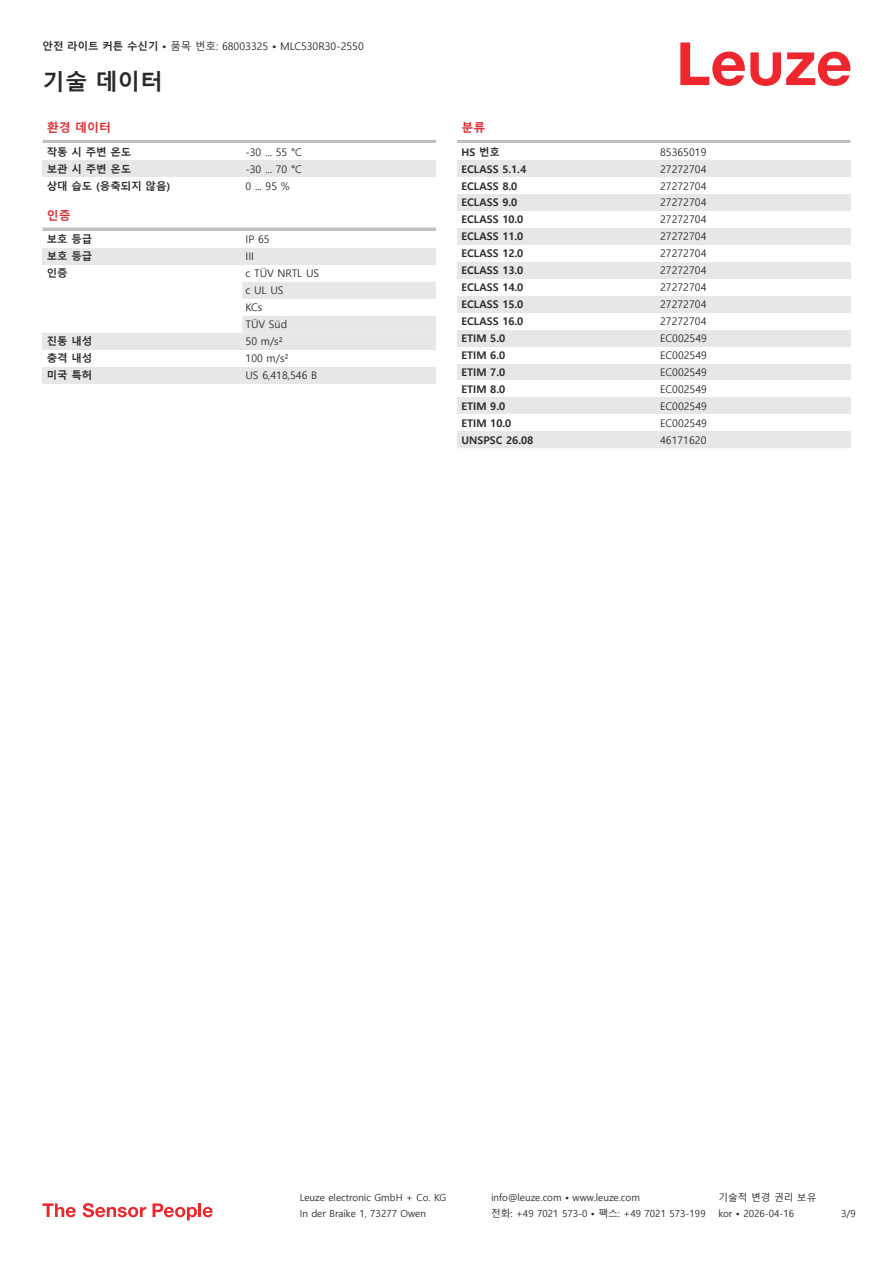
<style>
.page{position:relative;width:893px;height:1263px;background:#fff}
.page>*{position:absolute;margin:0;border:0;box-sizing:border-box;transform-origin:0 0}
.t1{font:700 22.5px "Malgun Gothic";color:#2b292a}
.t2{font:700 12px "Malgun Gothic";color:#db2a30}
.t3{font:10.5px/17px "Malgun Gothic";color:#2b292a}
.t4{font:700 10.5px "Malgun Gothic";color:#2b292a}
.t5{font:9.75px "Malgun Gothic";color:#2b292a}
.s1{font-weight:700}
</style>
<div class="page">
<svg style="left:680px;top:43px;width:170px;height:43px"></svg>
<hr style="left:43px;top:140px;width:393px;height:3px;background:#bdbfc1">
<div style="left:43px;top:160px;width:199px;height:17px;background:#e6e7e9"></div>
<div style="left:242px;top:160px;width:194px;height:17px;background:#e6e7e9"></div>
<hr style="left:43px;top:228px;width:393px;height:3px;background:#bdbfc1">
<div style="left:43px;top:248px;width:199px;height:17px;background:#e6e7e9"></div>
<div style="left:242px;top:248px;width:194px;height:17px;background:#e6e7e9"></div>
<svg style="left:242px;top:282px;width:194px;height:51px"></svg>
<div style="left:43px;top:333px;width:199px;height:17px;background:#e6e7e9"></div>
<div style="left:242px;top:333px;width:194px;height:17px;background:#e6e7e9"></div>
<div style="left:43px;top:367px;width:199px;height:16px;background:#e6e7e9"></div>
<div style="left:242px;top:367px;width:194px;height:16px;background:#e6e7e9"></div>
<hr style="left:457px;top:140px;width:393px;height:3px;background:#bdbfc1">
<div style="left:457px;top:160px;width:200px;height:17px;background:#e6e7e9"></div>
<div style="left:657px;top:160px;width:193px;height:17px;background:#e6e7e9"></div>
<div style="left:457px;top:194px;width:200px;height:17px;background:#e6e7e9"></div>
<div style="left:657px;top:194px;width:193px;height:17px;background:#e6e7e9"></div>
<div style="left:457px;top:228px;width:200px;height:17px;background:#e6e7e9"></div>
<div style="left:657px;top:228px;width:193px;height:17px;background:#e6e7e9"></div>
<div style="left:457px;top:262px;width:200px;height:17px;background:#e6e7e9"></div>
<div style="left:657px;top:262px;width:193px;height:17px;background:#e6e7e9"></div>
<div style="left:457px;top:296px;width:200px;height:17px;background:#e6e7e9"></div>
<div style="left:657px;top:296px;width:193px;height:17px;background:#e6e7e9"></div>
<div style="left:457px;top:330px;width:200px;height:17px;background:#e6e7e9"></div>
<div style="left:657px;top:330px;width:193px;height:17px;background:#e6e7e9"></div>
<div style="left:457px;top:364px;width:200px;height:16px;background:#e6e7e9"></div>
<div style="left:657px;top:364px;width:193px;height:16px;background:#e6e7e9"></div>
<div style="left:457px;top:397px;width:200px;height:17px;background:#e6e7e9"></div>
<div style="left:657px;top:397px;width:193px;height:17px;background:#e6e7e9"></div>
<div style="left:457px;top:431px;width:200px;height:17px;background:#e6e7e9"></div>
<div style="left:657px;top:431px;width:193px;height:17px;background:#e6e7e9"></div>
<svg style="left:43px;top:1203px;width:33px;height:14px"></svg>
<svg style="left:83px;top:1203px;width:63px;height:14px"></svg>
<svg style="left:153px;top:1203px;width:44px;height:17px"></svg>
<hr style="left:198px;top:1203px;width:3px;height:14px;background:#ed272d">
<svg style="left:203px;top:1207px;width:10px;height:10px"></svg>
<p class="t3" style="left:43px;top:38px;width:323px"><span class="s1">안전 라이트 커튼 수신기 •</span> 품목 번호: 68003325 <span class="s1">•</span> MLC530R30-2550</p>
<h1 class="t1" style="left:43px;top:69px;width:122px">기술 데이터</h1>
<p class="t2" style="left:47px;top:121px;width:66px">환경 데이터</p>
<p class="t4" style="left:47px;top:146px;width:86px">작동 시 주변 온도</p>
<p class="t3" style="left:246px;top:144px;width:58px">-30 ... 55 °C</p>
<p class="t4" style="left:47px;top:163px;width:86px">보관 시 주변 온도</p>
<p class="t3" style="left:246px;top:161px;width:58px">-30 ... 70 °C</p>
<p class="t4" style="left:47px;top:179px;width:125px">상대 습도 (응축되지 않음)</p>
<p class="t3" style="left:246px;top:177px;width:46px">0 ... 95 %</p>
<p class="t2" style="left:47px;top:208px;width:25px">인증</p>
<p class="t4" style="left:47px;top:233px;width:47px">보호 등급</p>
<p class="t3" style="left:246px;top:231px;width:26px">IP 65</p>
<p class="t4" style="left:47px;top:250px;width:47px">보호 등급</p>
<p class="t3" style="left:246px;top:248px;width:10px">III</p>
<p class="t4" style="left:47px;top:267px;width:22px">인증</p>
<p class="t3" style="left:246px;top:265px;width:75px">c TÜV NRTL US c UL US<br>KCs<br>TÜV Süd</p>
<p class="t4" style="left:47px;top:335px;width:47px">진동 내성</p>
<p class="t3" style="left:246px;top:333px;width:39px">50 m/s²</p>
<p class="t4" style="left:47px;top:352px;width:47px">충격 내성</p>
<p class="t3" style="left:246px;top:350px;width:44px">100 m/s²</p>
<p class="t4" style="left:47px;top:369px;width:47px">미국 특허</p>
<p class="t3" style="left:246px;top:367px;width:73px">US 6,418,546 B</p>
<p class="t2" style="left:461px;top:121px;width:25px">분류</p>
<p class="t4" style="left:461px;top:146px;width:40px">HS 번호</p>
<p class="t3" style="left:660px;top:144px;width:48px">85365019</p>
<p class="t4" style="left:461px;top:163px;width:66px">ECLASS 5.1.4</p>
<p class="t3" style="left:660px;top:161px;width:48px">27272704</p>
<p class="t4" style="left:461px;top:179px;width:57px">ECLASS 8.0</p>
<p class="t3" style="left:660px;top:177px;width:48px">27272704</p>
<p class="t4" style="left:461px;top:196px;width:57px">ECLASS 9.0</p>
<p class="t3" style="left:660px;top:194px;width:48px">27272704</p>
<p class="t4" style="left:461px;top:213px;width:63px">ECLASS 10.0</p>
<p class="t3" style="left:660px;top:211px;width:48px">27272704</p>
<p class="t4" style="left:461px;top:230px;width:63px">ECLASS 11.0</p>
<p class="t3" style="left:660px;top:228px;width:48px">27272704</p>
<p class="t4" style="left:461px;top:247px;width:63px">ECLASS 12.0</p>
<p class="t3" style="left:660px;top:245px;width:48px">27272704</p>
<p class="t4" style="left:461px;top:264px;width:63px">ECLASS 13.0</p>
<p class="t3" style="left:660px;top:262px;width:48px">27272704</p>
<p class="t4" style="left:461px;top:281px;width:63px">ECLASS 14.0</p>
<p class="t3" style="left:660px;top:279px;width:48px">27272704</p>
<p class="t4" style="left:461px;top:298px;width:63px">ECLASS 15.0</p>
<p class="t3" style="left:660px;top:296px;width:48px">27272704</p>
<p class="t4" style="left:461px;top:315px;width:63px">ECLASS 16.0</p>
<p class="t3" style="left:660px;top:313px;width:48px">27272704</p>
<p class="t4" style="left:461px;top:332px;width:45px">ETIM 5.0</p>
<p class="t3" style="left:660px;top:330px;width:48px">EC002549</p>
<p class="t4" style="left:461px;top:349px;width:45px">ETIM 6.0</p>
<p class="t3" style="left:660px;top:347px;width:48px">EC002549</p>
<p class="t4" style="left:461px;top:366px;width:45px">ETIM 7.0</p>
<p class="t3" style="left:660px;top:364px;width:48px">EC002549</p>
<p class="t4" style="left:461px;top:383px;width:45px">ETIM 8.0</p>
<p class="t3" style="left:660px;top:381px;width:48px">EC002549</p>
<p class="t4" style="left:461px;top:400px;width:45px">ETIM 9.0</p>
<p class="t3" style="left:660px;top:398px;width:48px">EC002549</p>
<p class="t4" style="left:461px;top:417px;width:51px">ETIM 10.0</p>
<p class="t3" style="left:660px;top:414px;width:48px">EC002549</p>
<p class="t4" style="left:461px;top:433px;width:73px">UNSPSC 26.08</p>
<p class="t3" style="left:660px;top:431px;width:48px">46171620</p>
<p class="t5" style="left:300px;top:1192px;width:148px">Leuze electronic GmbH + Co. KG</p>
<p class="t5" style="left:491px;top:1192px;width:150px">info@leuze.com • www.leuze.com</p>
<p class="t5" style="left:718px;top:1192px;width:100px">기술적 변경 권리 보유</p>
<p class="t5" style="left:300px;top:1208px;width:128px">In der Braike 1, 73277 Owen</p>
<p class="t5" style="left:491px;top:1208px;width:216px">전화: +49 7021 573-0 • 팩스: +49 7021 573-199</p>
<p class="t5" style="left:718px;top:1208px;width:77px">kor • 2026-04-16</p>
<p class="t5" style="left:841px;top:1208px;width:16px">3/9</p>
</div>
